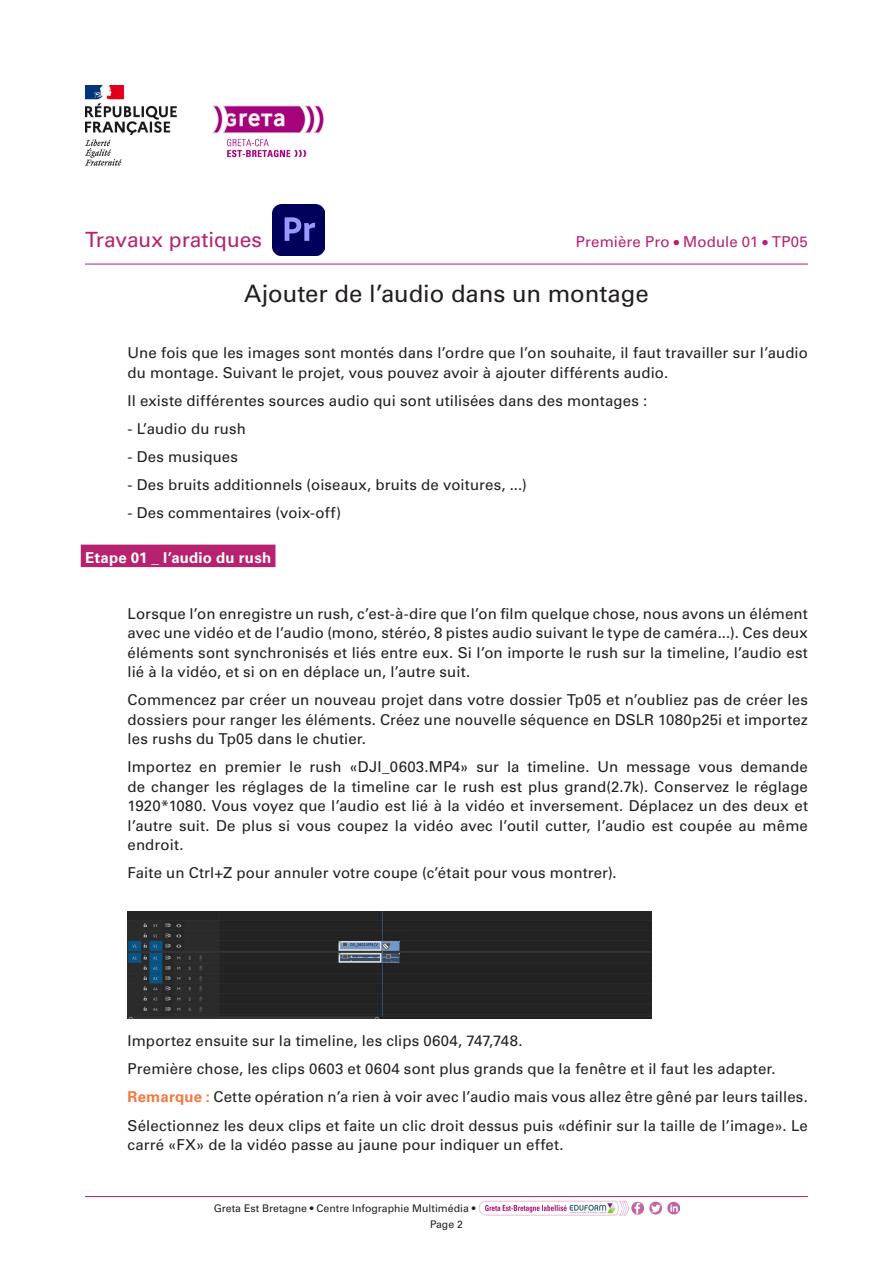
<style>
.page{position:relative;width:893px;height:1263px;background:#fff}
.page>*{position:absolute;margin:0;border:0;box-sizing:border-box;transform-origin:0 0}
.Titre_0{font:24px "Univers LT Std";letter-spacing:-.005em;color:#231f20}
.t1{font:21px "Univers LT Std";letter-spacing:-.005em;color:#b62270}
.Texte_courant_retrai{font:15px/19.5px "Univers LT Std";letter-spacing:.005em;color:#231f20;text-align:justify}
.t2{font:15px "Univers LT Std";letter-spacing:.005em;color:#b62270}
.titres-fiche-suivi{font:700 15px "Univers LT Std";letter-spacing:.015em;color:#fff}
.t3{font:10.5px/16.2px "Univers LT Std";color:#231f20}
.s1{font-weight:700;color:#f47943}
</style>
<div class="page">
<hr style="left:85px;top:264px;width:723px;height:1px;background:#b62270">
<img style="left:273px;top:205px;width:52px;height:50px">
<img style="left:85px;top:85px;width:239px;height:80px">
<hr style="left:85px;top:1196px;width:723px;height:1px;background:#b62270">
<img style="left:478px;top:1200px;width:201px;height:16px">
<div style="left:81px;top:545px;width:194px;height:22px;background:#b62270"></div>
<img style="left:128px;top:911px;width:524px;height:107px">
<h2 class="t1" style="left:85px;top:227px;width:178px">Travaux pratiques</h2>
<p class="t2" style="left:576px;top:232px;width:233px">Première Pro • Module 01 • TP05</p>
<p class="Titre_0" style="left:244px;top:280px;width:406px">Ajouter de l’audio dans un montage</p>
<p class="Texte_courant_retrai" style="left:128px;top:343px;width:682px">Une fois que les images sont montés dans l’ordre que l’on souhaite, il faut travailler sur l’audio du montage. Suivant le projet, vous pouvez avoir à ajouter différents audio.</p>
<p class="Texte_courant_retrai" style="left:128px;top:391px;width:521px">Il existe différentes sources audio qui sont utilisées dans des montages :</p>
<p class="Texte_courant_retrai" style="left:128px;top:419px;width:120px">- L’audio du rush</p>
<p class="Texte_courant_retrai" style="left:128px;top:447px;width:112px">- Des musiques</p>
<p class="Texte_courant_retrai" style="left:128px;top:475px;width:401px">- Des bruits additionnels (oiseaux, bruits de voitures, ...)</p>
<p class="Texte_courant_retrai" style="left:128px;top:503px;width:215px">- Des commentaires (voix-off)</p>
<p class="titres-fiche-suivi" style="left:85px;top:549px;width:188px">Etape 01 _ l’audio du rush</p>
<p class="Texte_courant_retrai" style="left:128px;top:604px;width:682px">Lorsque l’on enregistre un rush, c’est-à-dire que l’on film quelque chose, nous avons un élément avec une vidéo et de l’audio (mono, stéréo, 8 pistes audio suivant le type de caméra...). Ces deux éléments sont synchronisés et liés entre eux. Si l’on importe le rush sur la timeline, l’audio est lié à la vidéo, et si on en déplace un, l’autre suit.</p>
<p class="Texte_courant_retrai" style="left:128px;top:690px;width:682px">Commencez par créer un nouveau projet dans votre dossier Tp05 et n’oubliez pas de créer les dossiers pour ranger les éléments. Créez une nouvelle séquence en DSLR 1080p25i et importez les rushs du Tp05 dans le chutier.</p>
<p class="Texte_courant_retrai" style="left:128px;top:757px;width:682px">Importez en premier le rush «DJI_0603.MP4» sur la timeline. Un message vous demande de changer les réglages de la timeline car le rush est plus grand(2.7k). Conservez le réglage 1920*1080. Vous voyez que l’audio est lié à la vidéo et inversement. Déplacez un des deux et l’autre suit. De plus si vous coupez la vidéo avec l’outil cutter, l’audio est coupée au même endroit.</p>
<p class="Texte_courant_retrai" style="left:128px;top:863px;width:491px">Faite un Ctrl+Z pour annuler votre coupe (c’était pour vous montrer).</p>
<p class="Texte_courant_retrai" style="left:128px;top:1031px;width:397px">Importez ensuite sur la timeline, les clips 0604, 747,748.</p>
<p class="Texte_courant_retrai" style="left:128px;top:1059px;width:650px">Première chose, les clips 0603 et 0604 sont plus grands que la fenêtre et il faut les adapter.</p>
<p class="Texte_courant_retrai" style="left:128px;top:1087px;width:682px"><span class="s1">Remarque :</span> Cette opération n’a rien à voir avec l’audio mais vous allez être gêné par leurs tailles.</p>
<p class="Texte_courant_retrai" style="left:128px;top:1115px;width:682px">Sélectionnez les deux clips et faite un clic droit dessus puis «définir sur la taille de l’image». Le carré «FX» de la vidéo passe au jaune pour indiquer un effet.</p>
<p class="t3" style="left:430px;top:1200px;width:47px;text-indent:-216px">Greta Est Bretagne • Centre Infographie Multimédia •<br>Page 2</p>
</div>
